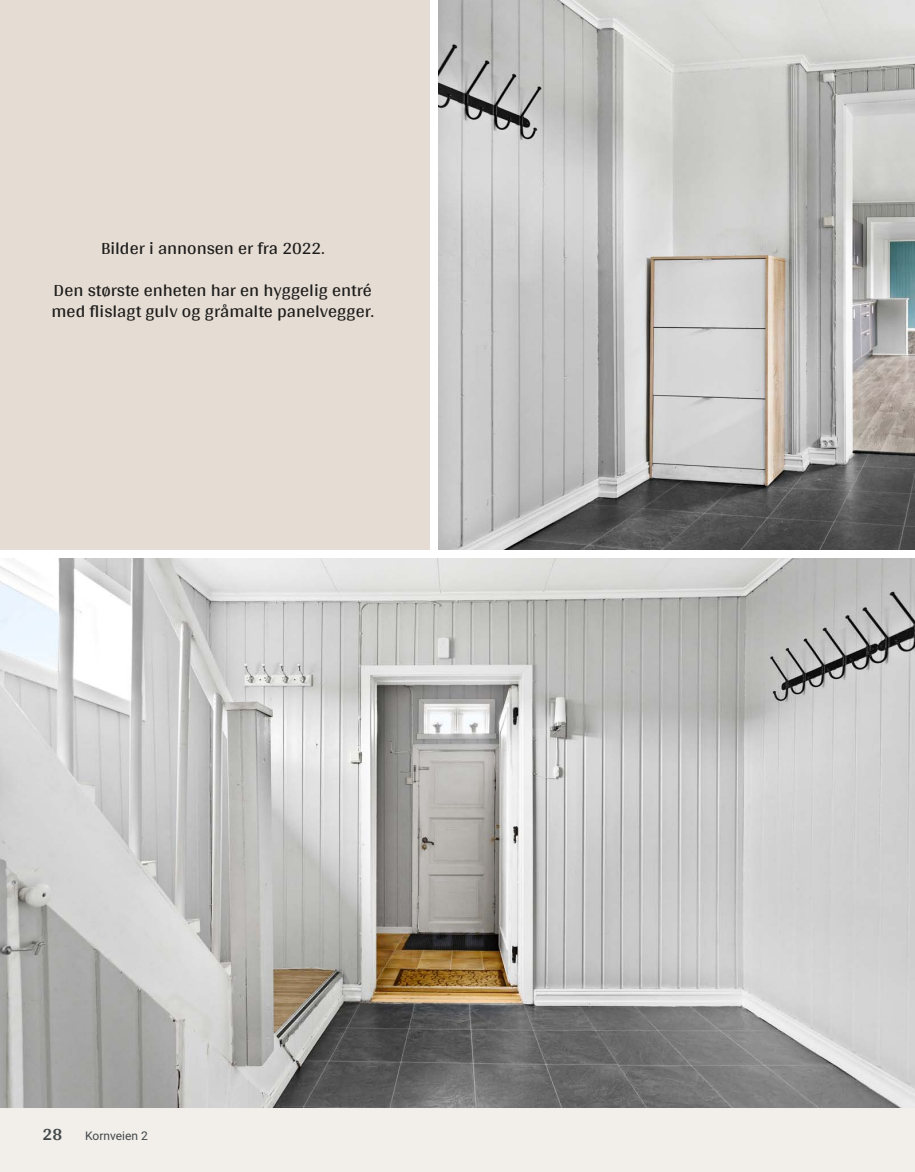
<style>
.page{position:relative;width:915px;height:1172px;background:#fff}
.page>*{position:absolute;margin:0;border:0;box-sizing:border-box;transform-origin:0 0}
.t1{font:18px/21px "Arya";color:#1d1d1b}
.t2{font:700 18px "Arya";color:#414749}
.t3{font:12px "Roboto Vitec";color:#414749}
</style>
<div class="page">
<img style="left:0;top:558px;width:914px;height:550px">
<img style="left:438px;top:0;width:476px;height:550px">
<div style="left:0;top:1108px;width:914px;height:64px;background:#f2eeea"></div>
<div style="left:0;top:0;width:429px;height:550px;background:#e5dcd4"></div>
<hr style="left:914px;top:492px;width:1px;height:58px;background:#e5dcd4">
<hr style="left:914px;top:1050px;width:1px;height:58px;background:#e5dcd4">
<p class="t1" style="left:101px;top:238px;width:225px">Bilder i annonsen er fra 2022.</p>
<p class="t1" style="left:52px;top:280px;width:324px">Den største enheten har en hyggelig entré med flislagt gulv og gråmalte panelvegger.</p>
<p class="t2" style="left:43px;top:1123px;width:21px">28</p>
<p class="t3" style="left:85px;top:1127px;width:64px">Kornveien 2</p>
</div>
